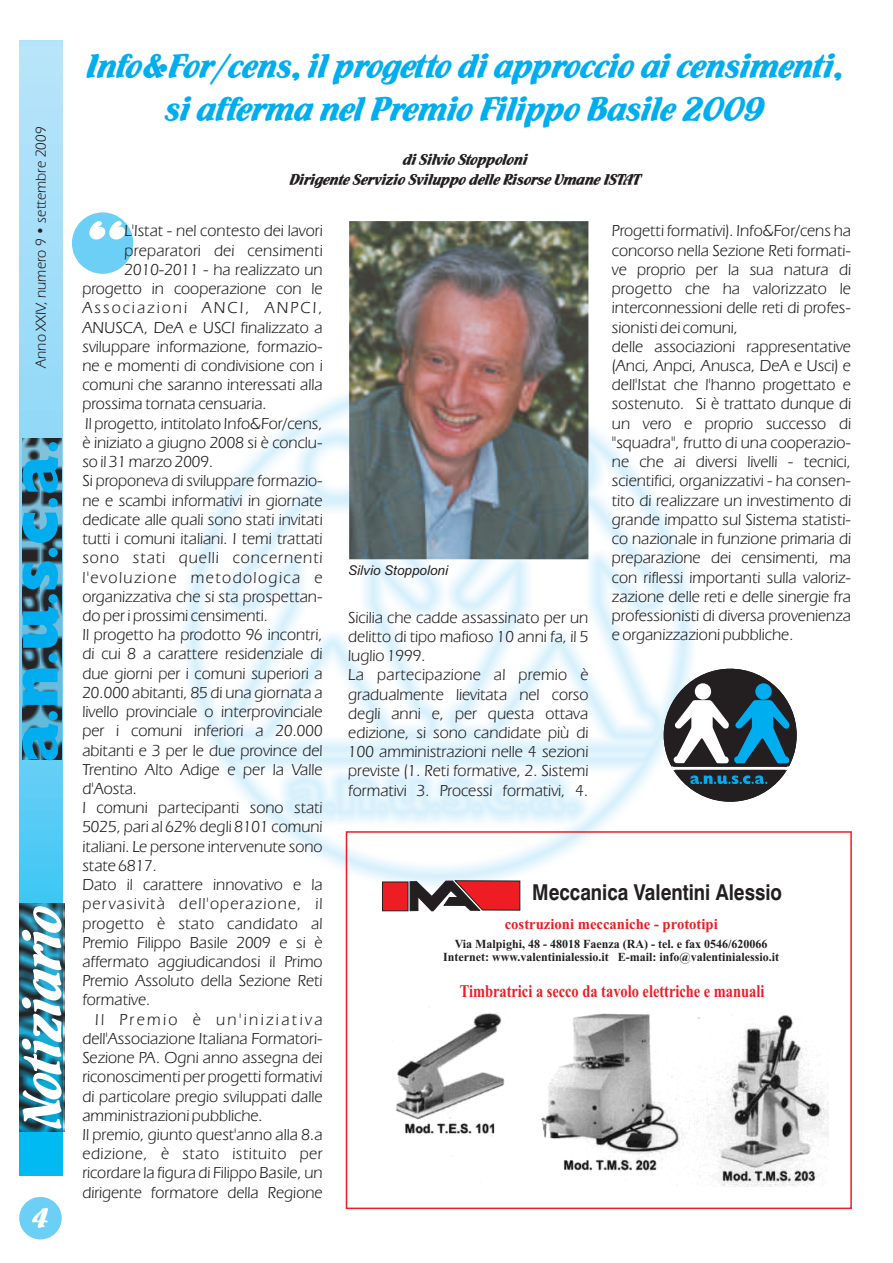
<style>
.page{position:relative;width:893px;height:1263px;background:#fff}
.page>*{position:absolute;margin:0;border:0;box-sizing:border-box;transform-origin:0 0}
.t1{font:79.8px "Flamenco D";color:#fff}
.t2{font:57.6px "Flamenco D";color:#fff}
.t3{font:36px/42.8px "Flamenco D";color:#00aeef;text-align:center}
.t4{font:30px "Flamenco D";color:#fff}
.t5{font:700 21.9px "Swiss 721 BT";color:#231f20;scale:.86 1}
.t6{font:700 17.7px "Times New Roman";color:#ee1d23;scale:.81 1}
.t7{font:16.5px/19.2px "Eras IT Cby BT";color:#231f20}
.t8{font:16.5px/19.6px "Flamenco D";color:#231f20;text-align:center}
.t9{font:16.5px "Eras IT Cby BT";letter-spacing:.07em;color:#231f20}
.t10{font:16.5px "Eras IT Cby BT";letter-spacing:.03em;color:#231f20}
.t11{font:16.5px "Eras IT Cby BT";letter-spacing:.06em;color:#231f20}
.t12{font:16.5px "Eras IT Cby BT";letter-spacing:.085em;color:#231f20}
.t13{font:16.5px "Eras IT Cby BT";letter-spacing:.02em;color:#231f20}
.t14{font:16.5px "Eras IT Cby BT";letter-spacing:.125em;color:#231f20}
.t15{font:16.5px "Eras IT Cby BT";letter-spacing:.145em;color:#231f20}
.t16{font:700 15px "Times New Roman";color:#ee1d23}
.t17{font:15px "Eras IT Cby BT";color:#231f20}
.t18{font:italic 13.5px "Arial";color:#231f20}
.t19{font:700 12.3px/13.6px "Times New Roman";color:#231f20;text-align:center}
</style>
<div class="page">
<svg style="left:19px;top:41px;width:44px;height:1134px;background:#83d5f5"></svg>
<div style="left:19px;top:903px;width:46px;height:228px;background:#231f20;opacity:.98"></div>
<div style="left:23px;top:438px;width:39px;height:322px;background:#231f20;opacity:.98"></div>
<div style="left:48px;top:711px;width:10px;height:9px;background:#00aeef;border-radius:50%"></div>
<svg style="left:23px;top:668px;width:34px;height:37px"></svg>
<div style="left:48px;top:653px;width:10px;height:10px;background:#00aeef;border-radius:50%"></div>
<svg style="left:23px;top:606px;width:35px;height:42px"></svg>
<div style="left:48px;top:594px;width:10px;height:9px;background:#00aeef;border-radius:50%"></div>
<svg style="left:23px;top:561px;width:35px;height:28px"></svg>
<div style="left:48px;top:548px;width:10px;height:9px;background:#00aeef;border-radius:50%"></div>
<svg style="left:23px;top:513px;width:35px;height:30px"></svg>
<div style="left:48px;top:498px;width:10px;height:9px;background:#00aeef;border-radius:50%"></div>
<div style="left:48px;top:442px;width:10px;height:9px;background:#00aeef;border-radius:50%"></div>
<svg style="left:23px;top:723px;width:35px;height:37px"></svg>
<svg style="left:23px;top:456px;width:35px;height:37px"></svg>
<div style="left:19px;top:1197px;width:43px;height:42px;background:#6bcff6;border-radius:50%"></div>
<div style="left:72px;top:212px;width:61px;height:62px;background:#6bcff6;border-radius:50%"></div>
<img style="left:183px;top:373px;width:514px;height:517px">
<img style="left:392px;top:1012px;width:436px;height:174px">
<svg style="left:382px;top:880px;width:138px;height:31px;background:#aa4447"></svg>
<div style="left:346px;top:831px;width:506px;height:378px;border:2px solid #ee1d23"></div>
<img style="left:349px;top:221px;width:239px;height:338px">
<div style="left:664px;top:669px;width:133px;height:133px;background:#231f20;border:1px solid #231f20;border-radius:66px"></div>
<div style="left:755px;top:683px;width:17px;height:17px;background:#00aeef;border-radius:50%"></div>
<div style="left:695px;top:683px;width:16px;height:17px;background:#fff;border-radius:50%"></div>
<svg style="left:671px;top:700px;width:118px;height:84px"></svg>
<p class="t17" style="left:35px;top:368px;width:242px;rotate:-90deg">Anno XXIV, numero 9 • settembre 2009</p>
<h2 class="t2" style="left:14px;top:1127px;width:225px;rotate:-90deg">Notiziario</h2>
<h3 class="t4" style="left:32px;top:1203px;width:19px">4</h3>
<h3 class="t3" style="left:87px;top:45px;width:758px">Info&amp;For/cens, il progetto di approccio ai censimenti, si afferma nel Premio Filippo Basile 2009</h3>
<p class="t8" style="left:290px;top:150px;width:353px">di Silvio Stoppoloni<br>Dirigente Servizio Sviluppo delle Risorse Umane ISTAT</p>
<h1 class="t1" style="left:82px;top:209px;width:44px">“</h1>
<p class="t7" style="left:125px;top:223px;width:200px">L'Istat - nel contesto dei lavori</p>
<p class="t7" style="left:125px;top:242px;width:200px">preparatori dei censimenti</p>
<p class="t7" style="left:125px;top:261px;width:200px">2010-2011 - ha realizzato un</p>
<p class="t7" style="left:82px;top:280px;width:242px">progetto in cooperazione con le</p>
<p class="t14" style="left:82px;top:301px;width:242px">Associazioni ANCI, ANPCI,</p>
<p class="t7" style="left:82px;top:319px;width:242px">ANUSCA, DeA e USCI finalizzato a</p>
<p class="t7" style="left:82px;top:338px;width:242px">sviluppare informazione, formazio-</p>
<p class="t7" style="left:82px;top:357px;width:242px">ne e momenti di condivisione con i</p>
<p class="t7" style="left:82px;top:376px;width:242px">comuni che saranno interessati alla</p>
<p class="t7" style="left:82px;top:396px;width:186px">prossima tornata censuaria.</p>
<p class="t7" style="left:85px;top:415px;width:239px">Il progetto, intitolato Info&amp;For/cens,</p>
<p class="t7" style="left:82px;top:434px;width:242px">è iniziato a giugno 2008 si è conclu-</p>
<p class="t7" style="left:82px;top:453px;width:132px">so il 31 marzo 2009.</p>
<p class="t7" style="left:82px;top:472px;width:242px">Si proponeva di sviluppare formazio-</p>
<p class="t7" style="left:82px;top:492px;width:242px">ne e scambi informativi in giornate</p>
<p class="t7" style="left:82px;top:511px;width:242px">dedicate alle quali sono stati invitati</p>
<p class="t7" style="left:82px;top:530px;width:242px">tutti i comuni italiani. I temi trattati</p>
<p class="t11" style="left:82px;top:551px;width:242px">sono stati quelli concernenti</p>
<p class="t12" style="left:82px;top:570px;width:242px">l'evoluzione metodologica e</p>
<p class="t7" style="left:82px;top:588px;width:242px">organizzativa che si sta prospettan-</p>
<p class="t7" style="left:82px;top:607px;width:187px">do per i prossimi censimenti.</p>
<p class="t7" style="left:82px;top:626px;width:242px">Il progetto ha prodotto 96 incontri,</p>
<p class="t7" style="left:82px;top:645px;width:242px">di cui 8 a carattere residenziale di</p>
<p class="t7" style="left:82px;top:665px;width:242px">due giorni per i comuni superiori a</p>
<p class="t7" style="left:82px;top:684px;width:242px">20.000 abitanti, 85 di una giornata a</p>
<p class="t7" style="left:82px;top:703px;width:242px">livello provinciale o interprovinciale</p>
<p class="t7" style="left:82px;top:722px;width:242px">per i comuni inferiori a 20.000</p>
<p class="t7" style="left:82px;top:742px;width:242px">abitanti e 3 per le due province del</p>
<p class="t7" style="left:82px;top:761px;width:242px">Trentino Alto Adige e per la Valle</p>
<p class="t7" style="left:82px;top:780px;width:56px">d'Aosta.</p>
<p class="t7" style="left:82px;top:799px;width:242px">I comuni partecipanti sono stati</p>
<p class="t7" style="left:82px;top:818px;width:242px">5025, pari al 62% degli 8101 comuni</p>
<p class="t7" style="left:82px;top:838px;width:242px">italiani. Le persone intervenute sono</p>
<p class="t7" style="left:82px;top:857px;width:76px">state 6817.</p>
<p class="t7" style="left:82px;top:876px;width:242px">Dato il carattere innovativo e la</p>
<p class="t9" style="left:82px;top:897px;width:242px">pervasività dell'operazione, il</p>
<p class="t13" style="left:82px;top:916px;width:242px">progetto è stato candidato al</p>
<p class="t7" style="left:82px;top:934px;width:242px">Premio Filippo Basile 2009 e si è</p>
<p class="t7" style="left:82px;top:953px;width:242px">affermato aggiudicandosi il Primo</p>
<p class="t7" style="left:82px;top:972px;width:242px">Premio Assoluto della Sezione Reti</p>
<p class="t7" style="left:82px;top:991px;width:69px">formative.</p>
<p class="t15" style="left:95px;top:1012px;width:229px">Il Premio è un'iniziativa</p>
<p class="t7" style="left:82px;top:1030px;width:242px">dell'Associazione Italiana Formatori-</p>
<p class="t7" style="left:82px;top:1049px;width:242px">Sezione PA. Ogni anno assegna dei</p>
<p class="t7" style="left:82px;top:1068px;width:242px">riconoscimenti per progetti formativi</p>
<p class="t7" style="left:82px;top:1088px;width:242px">di particolare pregio sviluppati dalle</p>
<p class="t7" style="left:82px;top:1107px;width:182px">amministrazioni pubbliche.</p>
<p class="t7" style="left:82px;top:1126px;width:242px">Il premio, giunto quest'anno alla 8.a</p>
<p class="t10" style="left:82px;top:1147px;width:242px">edizione, è stato istituito per</p>
<p class="t7" style="left:82px;top:1164px;width:242px">ricordare la figura di Filippo Basile, un</p>
<p class="t7" style="left:82px;top:1184px;width:242px">dirigente formatore della Regione</p>
<p class="t7" style="left:612px;top:223px;width:241px">Progetti formativi). Info&amp;For/cens ha concorso nella Sezione Reti formati&shy;ve proprio per la sua natura di progetto che ha valorizzato le interconnessioni delle reti di profes&shy;sionisti dei comuni,<br>delle associazioni rappresentative (Anci, Anpci, Anusca, DeA e Usci) e dell'Istat che l'hanno progettato e sostenuto. Si è trattato dunque di un vero e proprio successo di "squadra", frutto di una cooperazio&shy;ne che ai diversi livelli - tecnici, scientifici, organizzativi - ha consen&shy;tito di realizzare un investimento di grande impatto sul Sistema statisti&shy;co nazionale in funzione primaria di preparazione dei censimenti, ma con riflessi importanti sulla valoriz&shy;zazione delle reti e delle sinergie fra professionisti di diversa provenienza e organizzazioni pubbliche.</p>
<p class="t18" style="left:348px;top:565px;width:101px">Silvio Stoppoloni</p>
<p class="t7" style="left:348px;top:609px;width:242px">Sicilia che cadde assassinato per un delitto di tipo mafioso 10 anni fa, il 5 luglio 1999.<br>La partecipazione al premio è gradualmente lievitata nel corso degli anni e, per questa ottava edizione, si sono candidate più di<br>100 amministrazioni nelle 4 sezioni previste (1. Reti formative, 2. Sistemi formativi 3. Processi formativi, 4.</p>
<h3 class="t5" style="left:532px;top:883px;width:292px">Meccanica Valentini Alessio</h3>
<p class="t16" style="left:505px;top:918px;width:215px">costruzioni meccaniche - prototipi</p>
<p class="t19" style="left:443px;top:938px;width:338px">Via Malpighi, 48 - 48018 Faenza (RA) - tel. e fax 0546/620066<br>Internet: www.valentinialessio.it E-mail: info@valentinialessio.it</p>
<p class="t6" style="left:460px;top:985px;width:378px">Timbratrici a secco da tavolo elettriche e manuali</p>
</div>
